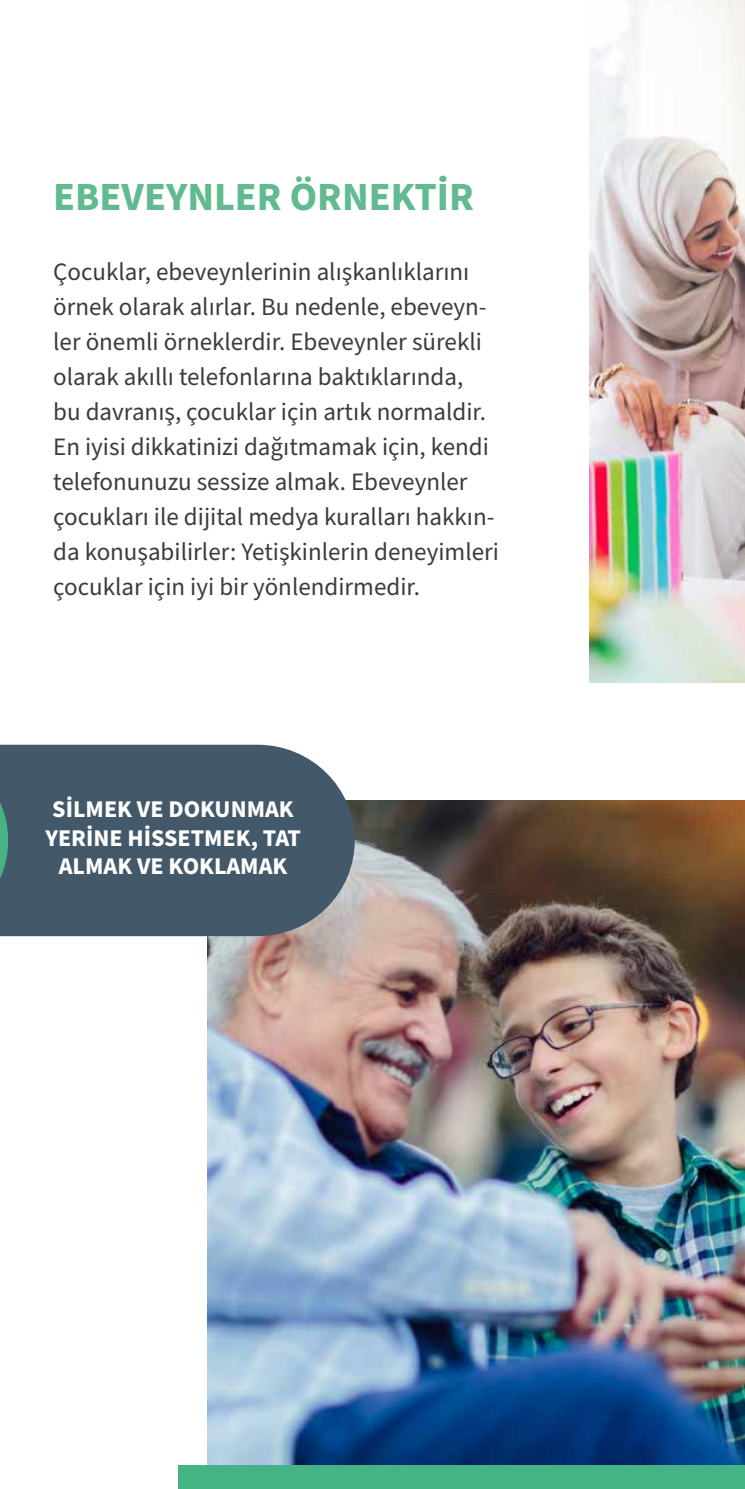
<style>
.page{position:relative;width:745px;height:1489px;background:#fff}
.page>*{position:absolute;margin:0;border:0;box-sizing:border-box;transform-origin:0 0}
.t1{font:700 40px "Source Sans Pro";color:#62ba91}
.t2{font:25px/35px "Source Sans Pro";color:#3c3c3b}
.t3{font:700 24px/28.8px "Source Sans Pro";color:#fff;text-align:center}
</style>
<div class="page">
<img style="left:589px;top:0;width:155px;height:682px">
<img style="left:208px;top:800px;width:536px;height:664px">
<div style="left:178px;top:1464px;width:566px;height:24px;background:#45b385"></div>
<div style="left:8px;top:744px;width:346px;height:192px;background:#435869"></div>
<svg style="left:0;top:744px;width:8px;height:192px;background:#447171"></svg>
<h2 class="t1" style="left:53px;top:170px;width:422px">EBEVEYNLER ÖRNEKTİR</h2>
<p class="t2" style="left:53px;top:255px;width:447px">Çocuklar, ebeveynlerinin alışkanlıklarını örnek olarak alırlar. Bu nedenle, ebeveyn&shy;ler önemli örneklerdir. Ebeveynler sürekli olarak akıllı telefonlarına baktıklarında,<br>bu davranış, çocuklar için artık normaldir.<br>En iyisi dikkatinizi dağıtmamak için, kendi telefonunuzu sessize almak. Ebeveynler çocukları ile dijital medya kuralları hakkın&shy;da konuşabilirler: Yetişkinlerin deneyimleri çocuklar için iyi bir yönlendirmedir.</p>
<p class="t3" style="left:45px;top:795px;width:257px">SİLMEK VE DOKUNMAK<br>YERİNE HİSSETMEK, TAT<br>ALMAK VE KOKLAMAK</p>
</div>
